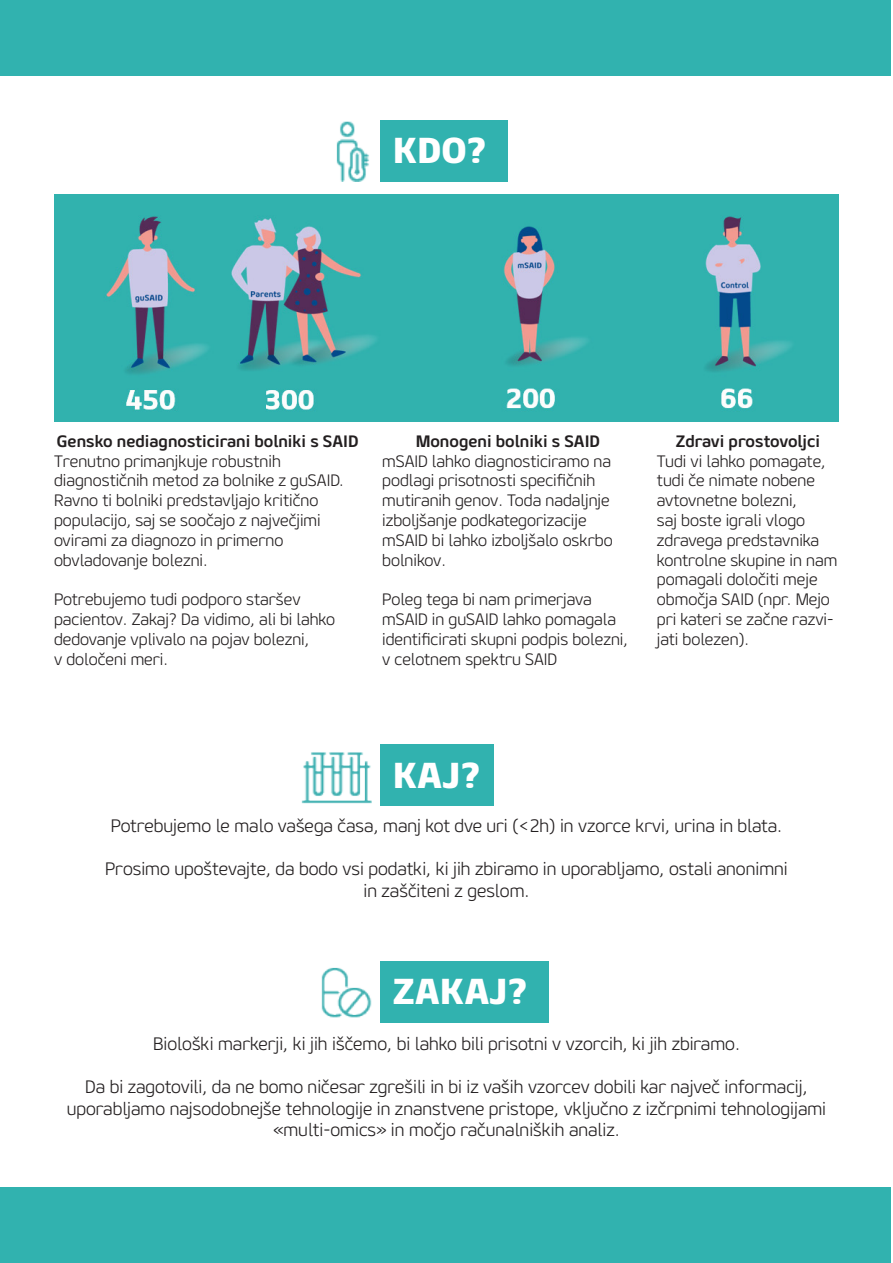
<style>
.page{position:relative;width:893px;height:1263px;background:#fff}
.page>*{position:absolute;margin:0;border:0;box-sizing:border-box;transform-origin:0 0}
.t1{font:800 36px "Geon";color:#fff}
.t2{font:300 18px/21.6px "Geon";color:#231f20;text-align:center}
.t3{font:300 16.5px/19.8px "Geon";color:#231f20}
.t4{font:700 16.5px "Geon";color:#231f20}
</style>
<div class="page">
<div style="left:0;top:1px;width:891px;height:75px;background:#31b2af"></div>
<div style="left:0;top:1187px;width:891px;height:75px;background:#31b2af"></div>
<div style="left:380px;top:120px;width:127px;height:62px;background:#31b2af"></div>
<div style="left:380px;top:744px;width:113px;height:62px;background:#31b2af"></div>
<div style="left:380px;top:961px;width:169px;height:62px;background:#31b2af"></div>
<img style="left:336px;top:121px;width:33px;height:61px">
<img style="left:301px;top:752px;width:70px;height:52px">
<img style="left:321px;top:967px;width:50px;height:51px">
<img style="left:54px;top:194px;width:785px;height:227px">
<p class="t1" style="left:393px;top:126px;width:96px">KDO?</p>
<p class="t4" style="left:57px;top:430px;width:303px">Gensko nediagnosticirani bolniki s SAID</p>
<p class="t3" style="left:54px;top:451px;width:291px">Trenutno primanjkuje robustnih diagnostičnih metod za bolnike z guSAID.<br>Ravno ti bolniki predstavljajo kritično populacijo, saj se soočajo z največjimi ovirami za diagnozo in primerno obvladovanje bolezni.</p>
<p class="t3" style="left:54px;top:589px;width:283px">Potrebujemo tudi podporo staršev pacientov. Zakaj? Da vidimo, ali bi lahko dedovanje vplivalo na pojav bolezni,</p>
<p class="t3" style="left:54px;top:649px;width:116px">v določeni meri.</p>
<p class="t4" style="left:416px;top:430px;width:186px">Monogeni bolniki s SAID</p>
<p class="t3" style="left:382px;top:451px;width:232px">mSAID lahko diagnosticiramo na podlagi prisotnosti specifičnih mutiranih genov. Toda nadaljnje izboljšanje podkategorizacije mSAID bi lahko izboljšalo oskrbo bolnikov.</p>
<p class="t3" style="left:382px;top:589px;width:247px">Poleg tega bi nam primerjava mSAID in guSAID lahko pomagala identificirati skupni podpis bolezni, v celotnem spektru SAID</p>
<p class="t4" style="left:676px;top:430px;width:146px">Zdravi prostovoljci</p>
<p class="t3" style="left:657px;top:451px;width:182px">Tudi vi lahko pomagate, tudi če nimate nobene avtovnetne bolezni,<br>saj boste igrali vlogo zdravega predstavnika kontrolne skupine in nam pomagali določiti meje območja SAID (npr. Mejo pri kateri se začne razvi&shy;jati bolezen).</p>
<p class="t1" style="left:393px;top:751px;width:90px">KAJ?</p>
<p class="t2" style="left:111px;top:814px;width:673px">Potrebujemo le malo vašega časa, manj kot dve uri (&lt;2h) in vzorce krvi, urina in blata.</p>
<p class="t2" style="left:105px;top:857px;width:684px">Prosimo upoštevajte, da bodo vsi podatki, ki jih zbiramo in uporabljamo, ostali anonimni in zaščiteni z geslom.</p>
<p class="t1" style="left:393px;top:968px;width:137px">ZAKAJ?</p>
<p class="t2" style="left:153px;top:1032px;width:588px">Biološki markerji, ki jih iščemo, bi lahko bili prisotni v vzorcih, ki jih zbiramo.</p>
<p class="t2" style="left:85px;top:1075px;width:724px">Da bi zagotovili, da ne bomo ničesar zgrešili in bi iz vaših vzorcev dobili kar največ informacij,</p>
<p class="t2" style="left:67px;top:1097px;width:761px">uporabljamo najsodobnejše tehnologije in znanstvene pristope, vključno z izčrpnimi tehnologijami «multi-omics» in močjo računalniških analiz.</p>
</div>
